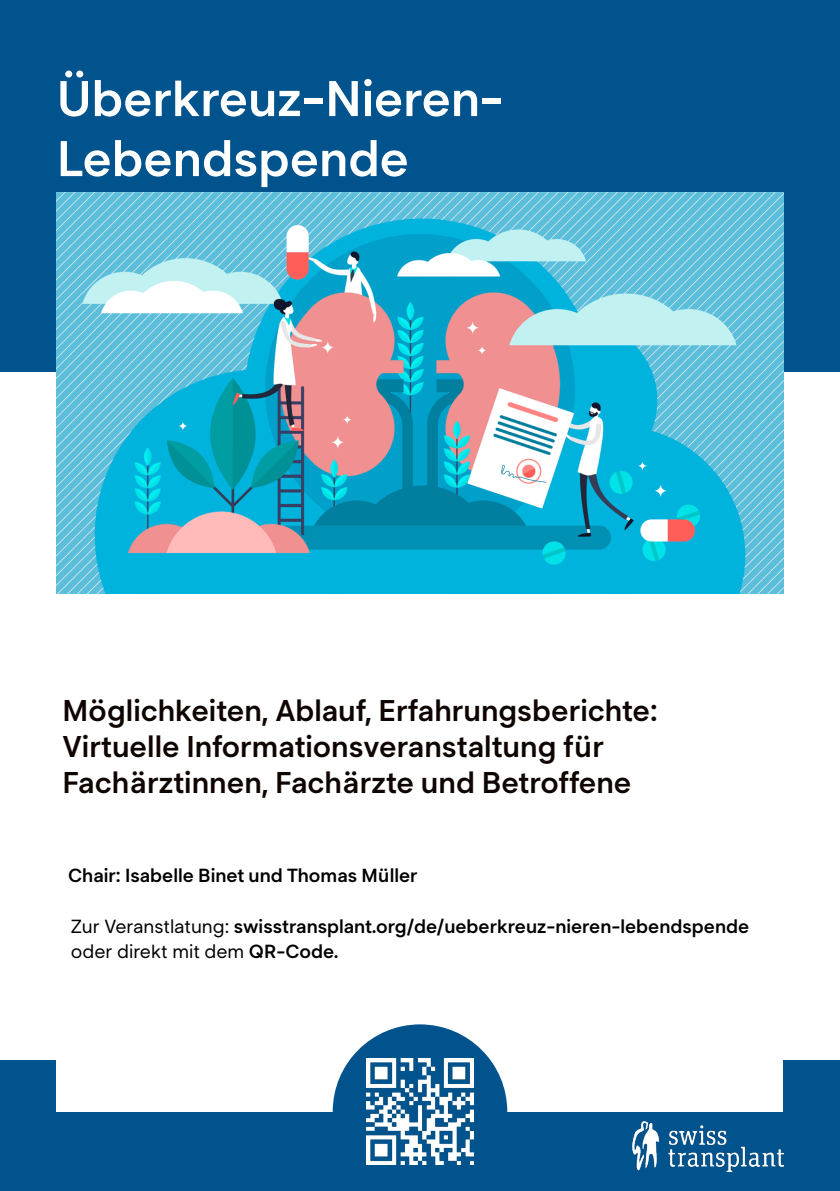
<style>
.page{position:relative;width:840px;height:1191px;background:#fff}
.page>*{position:absolute;margin:0;border:0;box-sizing:border-box;transform-origin:0 0}
.t1{font:600 50px/60px "Segment";color:#fff}
.t2{font:600 30px/36px "Segment";color:#0f0500}
.t3{font:600 19px/25.6px "Segment";color:#000}
.s1{font-weight:400}
</style>
<div class="page">
<div style="left:0;top:0;width:839px;height:371px;background:#00538d"></div>
<img style="left:57px;top:193px;width:725px;height:401px">
<div style="left:0;top:1060px;width:839px;height:131px;background:#00538d"></div>
<div style="left:57px;top:652px;width:725px;height:459px;background:#fff"></div>
<svg style="left:332px;top:1024px;width:175px;height:141px"></svg>
<img style="left:366px;top:1058px;width:107px;height:106px">
<img style="left:632px;top:1122px;width:150px;height:49px">
<h1 class="t1" style="left:57px;top:68px;width:448px">Überkreuz-Nieren-<br>Lebendspende</h1>
<h2 class="t2" style="left:62px;top:692px;width:596px">Möglichkeiten, Ablauf, Erfahrungsberichte:<br>Virtuelle Informationsveranstaltung für<br>Fachärztinnen, Fachärzte und Betroffene</h2>
<p class="t3" style="left:68px;top:862px;width:351px">Chair: Isabelle Binet und Thomas Müller</p>
<p class="t3" style="left:71px;top:913px;width:679px"><span class="s1">Zur Veranstlatung:</span> swisstransplant.org/de/ueberkreuz-nieren-lebendspende <span class="s1">oder direkt mit dem</span> QR-Code.</p>
</div>
